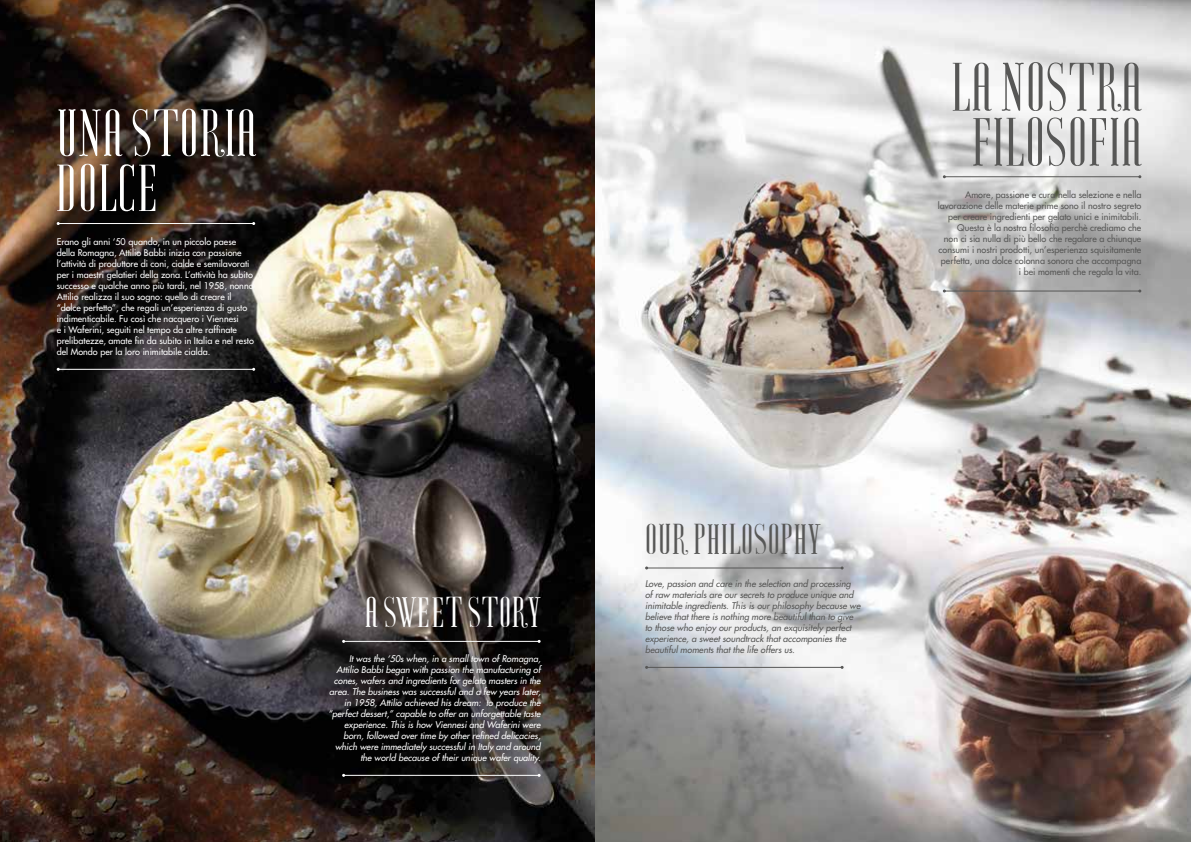
<style>
.page{position:relative;width:1191px;height:842px;background:#fff}
.page>*{position:absolute;margin:0;border:0;box-sizing:border-box;transform-origin:0 0}
.t1{font:72px "Ayres";letter-spacing:.02em;color:#575756}
.t2{font:70px "Ayres";letter-spacing:.02em;color:#fff}
.t3{font:45px "Ayres";letter-spacing:.02em;color:#575756}
.t4{font:45px "Ayres";letter-spacing:.02em;color:#fff}
.t5{font:500 9px/11px "Futura Std";color:#fff}
.t6{font:italic 500 9px/11px "Futura Std";color:#fff;text-align:right}
.t7{font:500 9px/11px "Futura Std";color:#575756;text-align:right}
.t8{font:italic 500 9px/11px "Futura Std";color:#575756}
</style>
<div class="page">
<img style="left:0;top:0;width:1191px;height:842px">
<hr style="left:944px;top:176px;width:195px;height:1px;background:#575756">
<hr style="left:944px;top:291px;width:195px;height:1px;background:#575756">
<hr style="left:646px;top:568px;width:196px;height:1px;background:#575756">
<hr style="left:646px;top:667px;width:196px;height:1px;background:#575756">
<hr style="left:58px;top:223px;width:196px;height:1px;background:#fff">
<hr style="left:58px;top:369px;width:196px;height:1px;background:#fff">
<hr style="left:344px;top:641px;width:195px;height:1px;background:#fff">
<hr style="left:344px;top:775px;width:195px;height:1px;background:#fff">
<h1 class="t1" style="left:951px;top:47px;width:192px">LA NOSTRA</h1>
<h2 class="t2" style="left:57px;top:94px;width:201px">UNA STORIA</h2>
<h1 class="t1" style="left:972px;top:102px;width:171px">FILOSOFIA</h1>
<h2 class="t2" style="left:57px;top:149px;width:103px">DOLCE</h2>
<p class="t7" style="left:937px;top:190px;width:205px">Amore, passione e cura nella selezione e nella lavorazione delle materie prime sono il nostro segreto per creare ingredienti per gelato unici e inimitabili.<br>Questa è la nostra filosofia perchè crediamo che<br>non ci sia nulla di più bello che regalare a chiunque consumi i nostri prodotti, un’esperienza squisitamente perfetta, una dolce colonna sonora che accompagna i bei momenti che regala la vita.</p>
<p class="t5" style="left:57px;top:236px;width:199px">Erano gli anni ‘50 quando, in un piccolo paese della Romagna, Attilio Babbi inizia con passione l’attività di produttore di coni, cialde e semilavorati per i maestri gelatieri della zona. L’attività ha subito successo e qualche anno più tardi, nel 1958, nonno Attilio realizza il suo sogno: quello di creare il “dolce perfetto”, che regali un’esperienza di gusto indimenticabile. Fu così che nacquero i Viennesi<br>e i Waferini, seguiti nel tempo da altre raffinate prelibatezze, amate fin da subito in Italia e nel resto del Mondo per la loro inimitabile cialda.</p>
<h3 class="t4" style="left:365px;top:587px;width:177px">A SWEET STORY</h3>
<p class="t6" style="left:328px;top:653px;width:214px">It was the ‘50s when, in a small town of Romagna, Attilio Babbi began with passion the manufacturing of cones, wafers and ingredients for gelato masters in the area. The business was successful and a few years later, in 1958, Attilio achieved his dream: to produce the “perfect dessert,” capable to offer an unforgettable taste experience. This is how Viennesi and Waferini were born, followed over time by other refined delicacies, which were immediately successful in Italy and around the world because of their unique wafer quality.</p>
<h3 class="t3" style="left:645px;top:514px;width:177px">OUR PHILOSOPHY</h3>
<p class="t8" style="left:645px;top:578px;width:217px">Love, passion and care in the selection and processing<br>of raw materials are our secrets to produce unique and inimitable ingredients. This is our philosophy because we believe that there is nothing more beautiful than to give to those who enjoy our products, an exquisitely perfect experience, a sweet soundtrack that accompanies the beautiful moments that the life offers us.</p>
</div>
